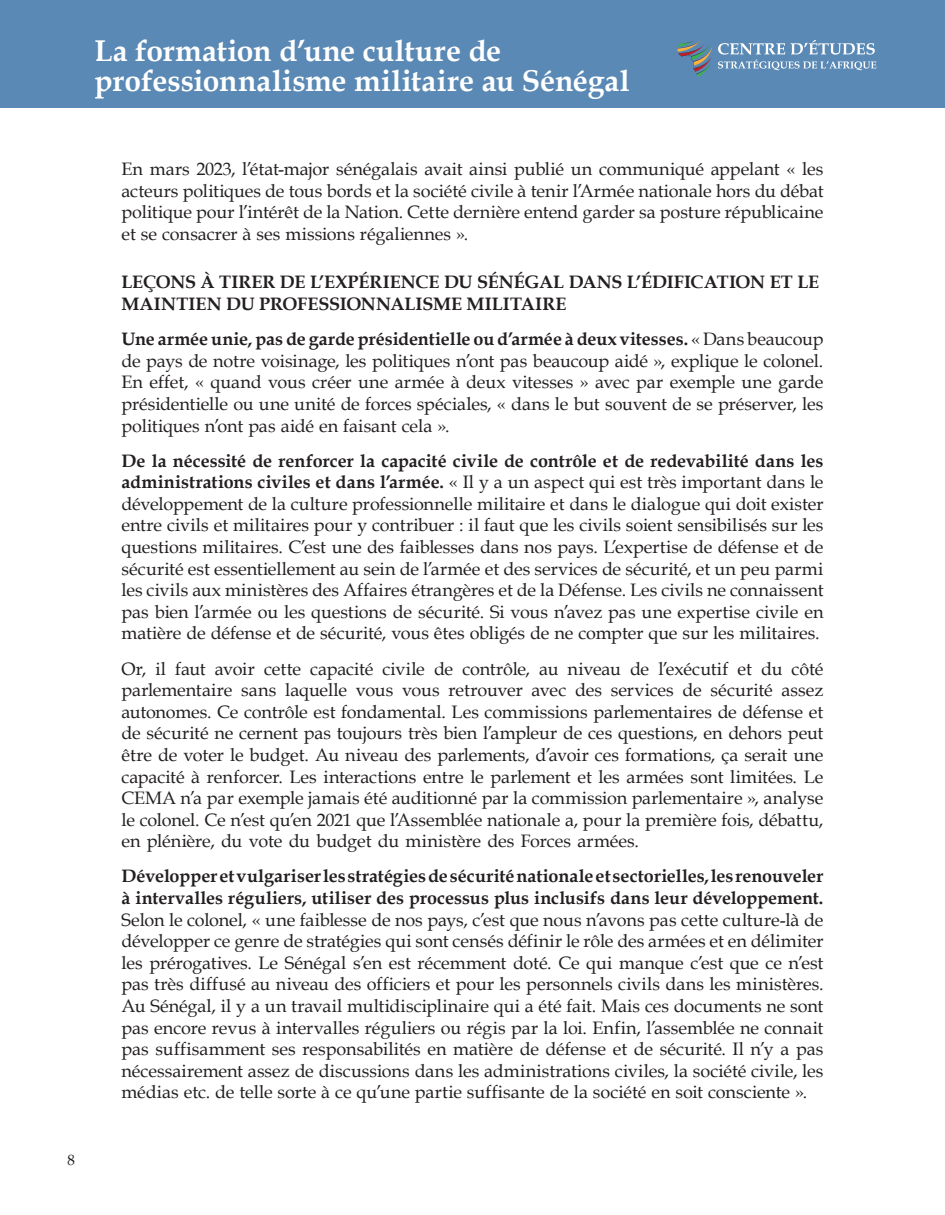
<style>
.page{position:relative;width:945px;height:1215px;background:#fff}
.page>*{position:absolute;margin:0;border:0;box-sizing:border-box;transform-origin:0 0}
.t1{font:700 30px/30px "Book Antiqua";letter-spacing:.005em;color:#fff}
.t2{font:18px/21.6px "Book Antiqua";color:#231f20;text-align:justify}
.t3{font:700 18px/21.6px "Book Antiqua";color:#231f20}
.t4{font:15px "Book Antiqua";color:#231f20}
.s1{font-weight:700}
</style>
<div class="page">
<div style="left:0;top:0;width:945px;height:108px;background:#5989b4"></div>
<svg style="left:677px;top:39px;width:199px;height:38px"></svg>
<h1 class="t1" style="left:94px;top:36px;width:537px">La formation d’une culture de professionnalisme militaire au Sénégal</h1>
<p class="t4" style="left:68px;top:1149px;width:9px">8</p>
<p class="t2" style="left:122px;top:158px;width:704px">En mars 2023, l’état-major sénégalais avait ainsi publié un communiqué appelant « les acteurs politiques de tous bords et la société civile à tenir l’Armée nationale hors du débat politique pour l’intérêt de la Nation. Cette dernière entend garder sa posture républicaine et se consacrer à ses missions régaliennes ».</p>
<p class="t3" style="left:122px;top:272px;width:699px">LEÇONS À TIRER DE L’EXPÉRIENCE DU SÉNÉGAL DANS L’ÉDIFICATION ET LE<br>MAINTIEN DU PROFESSIONNALISME MILITAIRE</p>
<p class="t2" style="left:122px;top:328px;width:704px"><span class="s1">Une armée unie, pas de garde présidentielle ou d’armée à deux vitesses.</span> « Dans beaucoup de pays de notre voisinage, les politiques n’ont pas beaucoup aidé », explique le colonel.<br>En effet, « quand vous créer une armée à deux vitesses » avec par exemple une garde présidentielle ou une unité de forces spéciales, « dans le but souvent de se préserver, les politiques n’ont pas aidé en faisant cela ».</p>
<p class="t2" style="left:122px;top:449px;width:704px"><span class="s1">De la nécessité de renforcer la capacité civile de contrôle et de redevabilité dans les administrations civiles et dans l’armée.</span> « Il y a un aspect qui est très important dans le développement de la culture professionnelle militaire et dans le dialogue qui doit exister entre civils et militaires pour y contribuer : il faut que les civils soient sensibilisés sur les questions militaires. C’est une des faiblesses dans nos pays. L’expertise de défense et de sécurité est essentiellement au sein de l’armée et des services de sécurité, et un peu parmi les civils aux ministères des Affaires étrangères et de la Défense. Les civils ne connaissent pas bien l’armée ou les questions de sécurité. Si vous n’avez pas une expertise civile en matière de défense et de sécurité, vous êtes obligés de ne compter que sur les militaires.</p>
<p class="t2" style="left:122px;top:657px;width:704px">Or, il faut avoir cette capacité civile de contrôle, au niveau de l’exécutif et du côté parlementaire sans laquelle vous vous retrouver avec des services de sécurité assez autonomes. Ce contrôle est fondamental. Les commissions parlementaires de défense et de sécurité ne cernent pas toujours très bien l’ampleur de ces questions, en dehors peut être de voter le budget. Au niveau des parlements, d’avoir ces formations, ça serait une capacité à renforcer. Les interactions entre le parlement et les armées sont limitées. Le CEMA n’a par exemple jamais été auditionné par la commission parlementaire », analyse le colonel. Ce n’est qu’en 2021 que l’Assemblée nationale a, pour la première fois, débattu, en plénière, du vote du budget du ministère des Forces armées.</p>
<p class="t3" style="left:122px;top:866px;width:703px">Développer et vulgariser les stratégies de sécurité nationale et sectorielles, les renouveler à intervalles réguliers, utiliser des processus plus inclusifs dans leur développement.</p>
<p class="t2" style="left:122px;top:908px;width:704px">Selon le colonel, « une faiblesse de nos pays, c’est que nous n’avons pas cette culture-là de développer ce genre de stratégies qui sont censés définir le rôle des armées et en délimiter les prérogatives. Le Sénégal s’en est récemment doté. Ce qui manque c’est que ce n’est pas très diffusé au niveau des officiers et pour les personnels civils dans les ministères.<br>Au Sénégal, il y a un travail multidisciplinaire qui a été fait. Mais ces documents ne sont pas encore revus à intervalles réguliers ou régis par la loi. Enfin, l’assemblée ne connait pas suffisamment ses responsabilités en matière de défense et de sécurité. Il n’y a pas nécessairement assez de discussions dans les administrations civiles, la société civile, les médias etc. de telle sorte à ce qu’une partie suffisante de la société en soit consciente ».</p>
</div>
